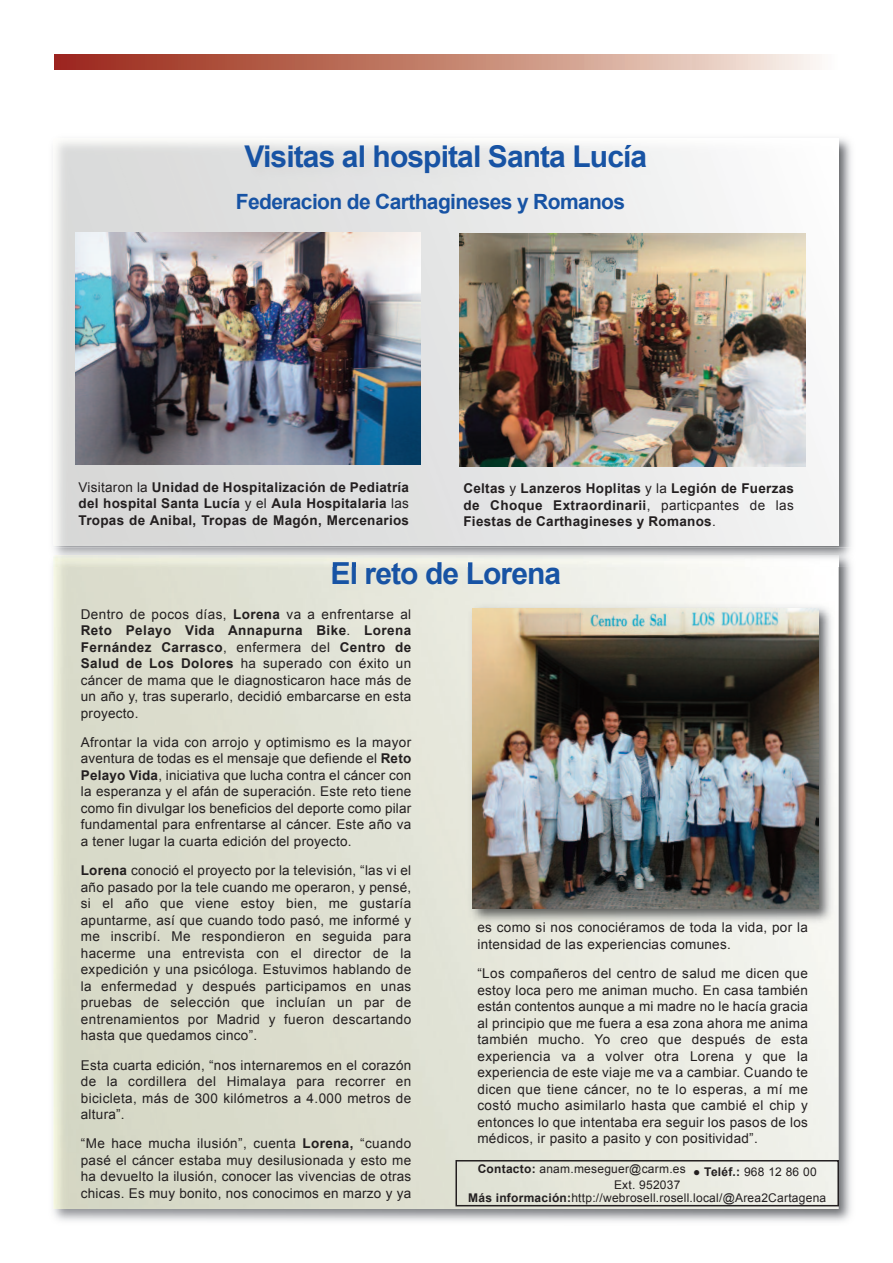
<style>
.page{position:relative;width:893px;height:1263px;background:#fff}
.page>*{position:absolute;margin:0;border:0;box-sizing:border-box;transform-origin:0 0}
.t1{font:700 30px "Arial";letter-spacing:-.03em;color:#1753a4}
.t2{font:700 21px "Arial";letter-spacing:-.03em;color:#1753a4}
.t3{font:13.5px/16.5px "Arial";letter-spacing:.02em;color:#231f20;text-align:justify}
.t4{font:700 13.5px/16.5px "Arial";letter-spacing:.02em;color:#231f20;text-align:justify}
.t5{font:12px/15.9px "Arial";letter-spacing:.02em;color:#231f20;text-align:center}
.s1{font-weight:400}
.s2{font-weight:700}
</style>
<div class="page">
<img style="left:53px;top:138px;width:798px;height:1084px">
<img style="left:53px;top:566px;width:785px;height:643px">
<img style="left:466px;top:601px;width:372px;height:327px">
<img style="left:473px;top:608px;width:345px;height:300px">
<img style="left:53px;top:547px;width:798px;height:19px">
<img style="left:333px;top:562px;width:141px;height:4px">
<img style="left:53px;top:139px;width:785px;height:407px">
<img style="left:75px;top:232px;width:345px;height:233px">
<img style="left:460px;top:234px;width:345px;height:233px">
<img style="left:54px;top:54px;width:766px;height:16px">
<div style="left:455px;top:1160px;width:384px;height:46px;border:2px solid #231f20"></div>
<h1 class="t1" style="left:245px;top:139px;width:404px">Visitas al hospital Santa Lucía</h1>
<h2 class="t2" style="left:236px;top:190px;width:391px">Federacion de Carthagineses y Romanos</h2>
<p class="t4" style="left:79px;top:479px;width:332px"><span class="s1">Visitaron la</span> Unidad de Hospitalización de Pediatría del hospital Santa Lucía <span class="s1">y el</span> Aula Hospitalaria <span class="s1">las </span>Tropas de Anibal, Tropas de Magón, Mercenarios</p>
<p class="t4" style="left:463px;top:480px;width:332px">Celtas <span class="s1">y</span> Lanzeros Hoplitas <span class="s1">y la</span> Legión de Fuerzas de Choque Extraordinarii<span class="s1">, particpantes de las </span>Fiestas de Carthagineses y Romanos<span class="s1">.</span></p>
<h1 class="t1" style="left:331px;top:556px;width:232px">El reto de Lorena</h1>
<p class="t3" style="left:81px;top:606px;width:332px">Dentro de pocos días, <span class="s2">Lorena</span> va a enfrentarse al <span class="s2">Reto Pelayo Vida Annapurna Bike</span>. <span class="s2">Lorena Fernández Carrasco</span>, enfermera del <span class="s2">Centro de Salud de Los Dolores</span> ha superado con éxito un cáncer de mama que le diagnosticaron hace más de un año y, tras superarlo, decidió embarcarse en esta proyecto.</p>
<p class="t3" style="left:81px;top:734px;width:332px">Afrontar la vida con arrojo y optimismo es la mayor aventura de todas es el mensaje que defiende el <span class="s2">Reto Pelayo Vida</span>, iniciativa que lucha contra el cáncer con la esperanza y el afán de superación. Este reto tiene como fin divulgar los beneficios del deporte como pilar fundamental para enfrentarse al cáncer. Este año va a tener lugar la cuarta edición del proyecto.</p>
<p class="t3" style="left:81px;top:862px;width:332px"><span class="s2">Lorena</span> conoció el proyecto por la televisión, “las vi el año pasado por la tele cuando me operaron, y pensé, si el año que viene estoy bien, me gustaría apuntarme, así que cuando todo pasó, me informé y me inscribí. Me respondieron en seguida para hacerme una entrevista con el director de la expedición y una psicóloga. Estuvimos hablando de la enfermedad y después participamos en unas pruebas de selección que incluían un par de entrenamientos por Madrid y fueron descartando hasta que quedamos cinco”.</p>
<p class="t3" style="left:81px;top:1056px;width:332px">Esta cuarta edición, “nos internaremos en el corazón de la cordillera del Himalaya para recorrer en bicicleta, más de 300 kilómetros a 4.000 metros de altura”.</p>
<p class="t3" style="left:81px;top:1135px;width:332px">“Me hace mucha ilusión”, cuenta <span class="s2">Lorena,</span> “cuando pasé el cáncer estaba muy desilusionada y esto me ha devuelto la ilusión, conocer las vivencias de otras chicas. Es muy bonito, nos conocimos en marzo y ya</p>
<p class="t3" style="left:477px;top:919px;width:332px">es como si nos conociéramos de toda la vida, por la intensidad de las experiencias comunes.</p>
<p class="t3" style="left:477px;top:965px;width:332px">“Los compañeros del centro de salud me dicen que estoy loca pero me animan mucho. En casa también están contentos aunque a mi madre no le hacía gracia al principio que me fuera a esa zona ahora me anima también mucho. Yo creo que después de esta experiencia va a volver otra Lorena y que la experiencia de este viaje me va a cambiar. Cuando te dicen que tiene cáncer, no te lo esperas, a mí me costó mucho asimilarlo hasta que cambié el chip y entonces lo que intentaba era seguir los pasos de los médicos, ir pasito a pasito y con positividad”.</p>
<p class="t5" style="left:478px;top:1161px;width:340px"><span class="s2">Contacto:</span> anam.meseguer@carm.es ● <span class="s2">Teléf.:</span> 968 12 86 00<br>Ext. 952037</p>
<p class="t5" style="left:468px;top:1190px;width:360px"><span class="s2">Más información:</span>http://webrosell.rosell.local/@Area2Cartagena</p>
</div>
